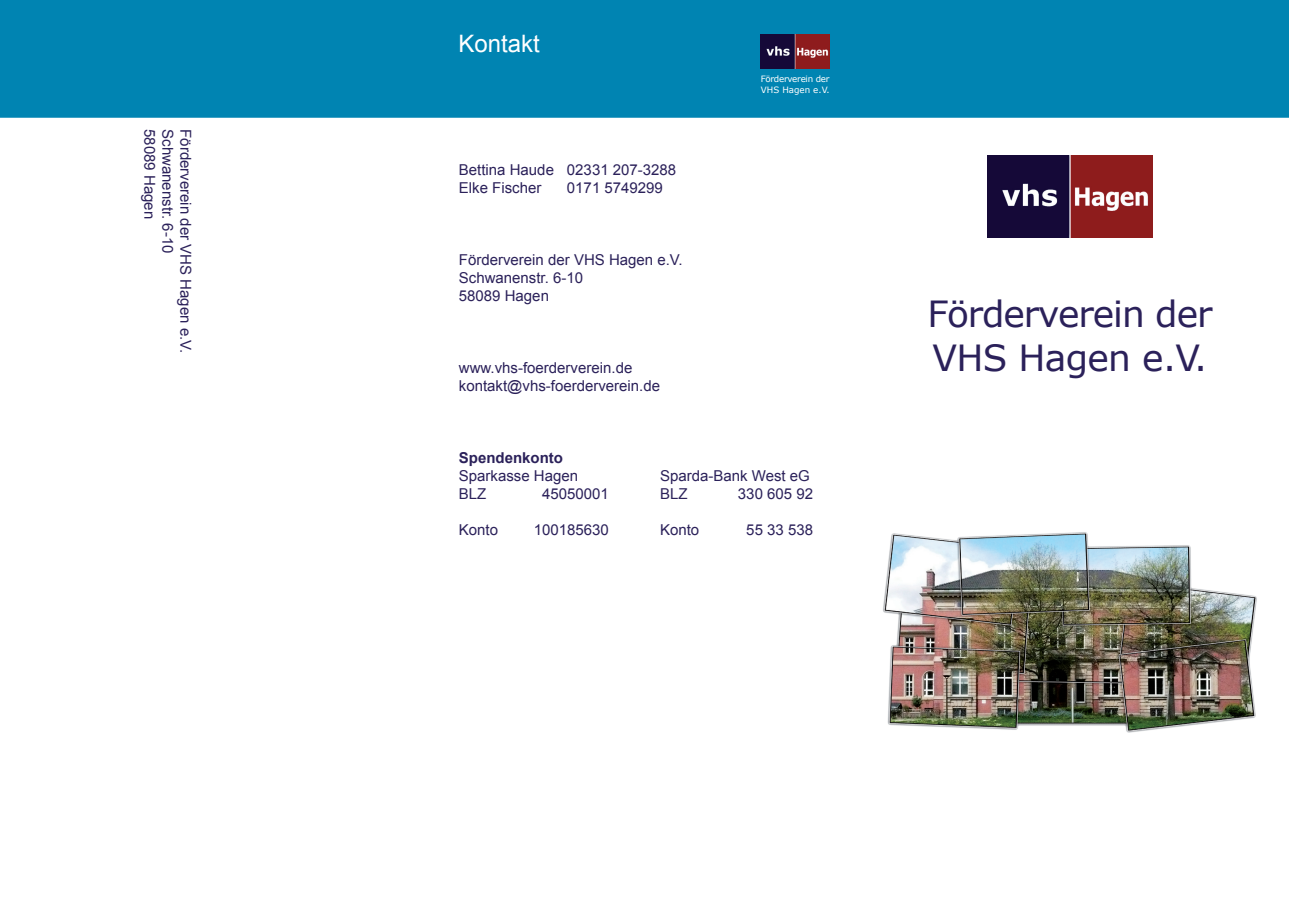
<style>
.page{position:relative;width:1289px;height:919px;background:#fff}
.page>*{position:absolute;margin:0;border:0;box-sizing:border-box;transform-origin:0 0}
.t1{font:36px/43.2px "Verdana";letter-spacing:-.03em;color:#2b215a}
.t2{font:24px "Arial";color:#fff}
.t3{font:15px/18px "Arial";color:#2b215a}
.t4{font:700 15px "Arial";color:#2b215a}
.t5{font:8.7px/10.5px "Verdana";letter-spacing:-.03em;color:#fff}
</style>
<div class="page">
<div style="left:0;top:0;width:1288px;height:118px;background:#0084b2"></div>
<img style="left:987px;top:155px;width:165px;height:82px">
<img style="left:760px;top:34px;width:69px;height:34px">
<img style="left:883px;top:532px;width:374px;height:201px">
<p class="t3" style="left:159px;top:129px;width:92px;rotate:90deg">58089 Hagen</p>
<p class="t3" style="left:177px;top:129px;width:126px;rotate:90deg">Schwanenstr. 6-10</p>
<p class="t3" style="left:195px;top:129px;width:225px;rotate:90deg">Förderverein der VHS Hagen e.V.</p>
<h2 class="t2" style="left:458px;top:27px;width:83px">Kontakt</h2>
<p class="t3" style="left:459px;top:161px;width:219px">Bettina Haude 02331 207-3288<br>Elke Fischer</p>
<p class="t3" style="left:567px;top:179px;width:97px">0171 5749299</p>
<p class="t3" style="left:459px;top:251px;width:225px">Förderverein der VHS Hagen e.V.<br>Schwanenstr. 6-10<br>58089 Hagen</p>
<p class="t3" style="left:459px;top:359px;width:203px">www.vhs-foerderverein.de kontakt@vhs-foerderverein.de</p>
<p class="t5" style="left:760px;top:74px;width:70px">Förderverein der<br>VHS Hagen e.V.</p>
<p class="t4" style="left:459px;top:447px;width:106px">Spendenkonto</p>
<p class="t3" style="left:459px;top:467px;width:121px">Sparkasse Hagen</p>
<p class="t3" style="left:660px;top:467px;width:151px">Sparda-Bank West eG</p>
<p class="t3" style="left:459px;top:485px;width:29px">BLZ</p>
<p class="t3" style="left:542px;top:485px;width:68px">45050001</p>
<p class="t3" style="left:660px;top:485px;width:29px">BLZ</p>
<p class="t3" style="left:738px;top:485px;width:77px">330 605 92</p>
<p class="t3" style="left:459px;top:521px;width:41px">Konto</p>
<p class="t3" style="left:534px;top:521px;width:77px">100185630</p>
<p class="t3" style="left:660px;top:521px;width:41px">Konto</p>
<p class="t3" style="left:746px;top:521px;width:68px">55 33 538</p>
<h1 class="t1" style="left:927px;top:292px;width:286px">Förderverein der<br>VHS Hagen e.V.</h1>
</div>
